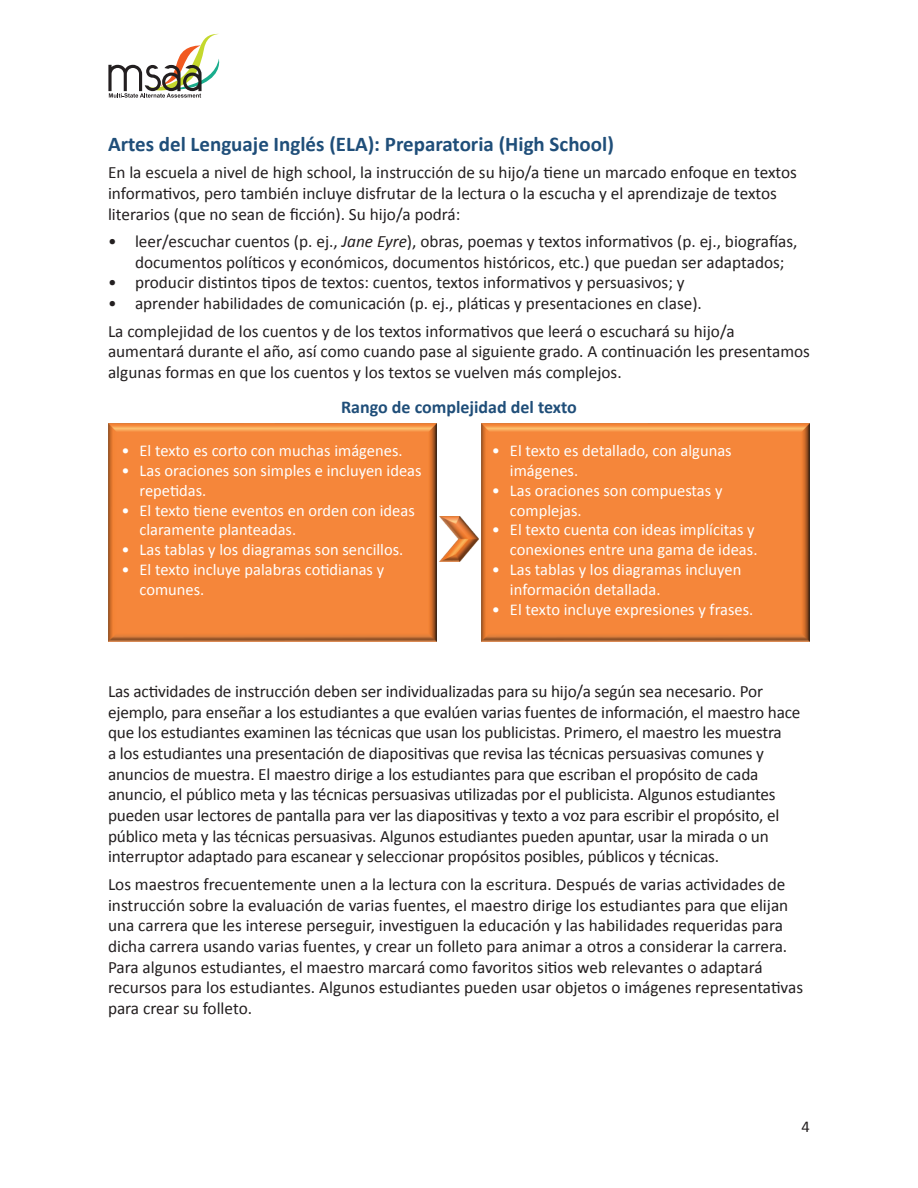
<style>
.page{position:relative;width:918px;height:1188px;background:#fff}
.page>*{position:absolute;margin:0;border:0;box-sizing:border-box;transform-origin:0 0}
.t1{font:700 21px "Calibri";color:#1f4e79}
.H5_centered{font:700 18px "Calibri";color:#1f4e79}
.Body{font:17.25px/20.7px "Calibri";letter-spacing:-.01em;color:#231f20}
.t2{font:16.5px/19.8px "Calibri";color:#fff}
.t3{font:16.5px "Calibri";color:#231f20}
.s1{font-style:italic}
</style>
<div class="page">
<img style="left:481px;top:423px;width:329px;height:219px">
<img style="left:108px;top:423px;width:329px;height:219px">
<svg style="left:108px;top:33px;width:112px;height:65px"></svg>
<img style="left:439px;top:517px;width:39px;height:45px">
<h3 class="t1" style="left:108px;top:130px;width:507px">Artes del Lenguaje Inglés (ELA): Preparatoria (High School)</h3>
<p class="Body" style="left:108px;top:162px;width:691px">En la escuela a nivel de high school, la instrucción de su hijo/a tiene un marcado enfoque en textos informativos, pero también incluye disfrutar de la lectura o la escucha y el aprendizaje de textos literarios (que no sean de ficción). Su hijo/a podrá:</p>
<p class="Body" style="left:135px;top:231px;width:664px;text-indent:-27px">• leer/escuchar cuentos (p. ej., <span class="s1">Jane Eyre</span>), obras, poemas y textos informativos (p. ej., biografías, documentos políticos y económicos, documentos históricos, etc.) que puedan ser adaptados;</p>
<p class="Body" style="left:108px;top:272px;width:578px">• producir distintos tipos de textos: cuentos, textos informativos y persuasivos; y</p>
<p class="Body" style="left:108px;top:293px;width:595px">• aprender habilidades de comunicación (p. ej., pláticas y presentaciones en clase).</p>
<p class="Body" style="left:108px;top:321px;width:703px">La complejidad de los cuentos y de los textos informativos que leerá o escuchará su hijo/a aumentará durante el año, así como cuando pase al siguiente grado. A continuación les presentamos algunas formas en que los cuentos y los textos se vuelven más complejos.</p>
<p class="H5_centered" style="left:341px;top:396px;width:237px">Rango de complejidad del texto</p>
<p class="t2" style="left:122px;top:441px;width:283px">• El texto es corto con muchas imágenes.</p>
<p class="t2" style="left:140px;top:461px;width:284px;text-indent:-18px">• Las oraciones son simples e incluyen ideas repetidas.</p>
<p class="t2" style="left:140px;top:500px;width:277px;text-indent:-18px">• El texto tiene eventos en orden con ideas claramente planteadas.</p>
<p class="t2" style="left:122px;top:540px;width:283px">• Las tablas y los diagramas son sencillos.</p>
<p class="t2" style="left:140px;top:560px;width:246px;text-indent:-18px">• El texto incluye palabras cotidianas y comunes.</p>
<p class="t2" style="left:510px;top:441px;width:223px;text-indent:-18px">• El texto es detallado, con algunas imágenes.</p>
<p class="t2" style="left:510px;top:481px;width:214px;text-indent:-18px">• Las oraciones son compuestas y complejas.</p>
<p class="t2" style="left:492px;top:520px;width:267px;text-align:right">• El texto cuenta con ideas implícitas y conexiones entre una gama de ideas.</p>
<p class="t2" style="left:510px;top:560px;width:233px;text-indent:-18px">• Las tablas y los diagramas incluyen información detallada.</p>
<p class="t2" style="left:492px;top:599px;width:263px">• El texto incluye expresiones y frases.</p>
<p class="Body" style="left:108px;top:681px;width:694px">Las actividades de instrucción deben ser individualizadas para su hijo/a según sea necesario. Por ejemplo, para enseñar a los estudiantes a que evalúen varias fuentes de información, el maestro hace que los estudiantes examinen las técnicas que usan los publicistas. Primero, el maestro les muestra<br>a los estudiantes una presentación de diapositivas que revisa las técnicas persuasivas comunes y anuncios de muestra. El maestro dirige a los estudiantes para que escriban el propósito de cada anuncio, el público meta y las técnicas persuasivas utilizadas por el publicista. Algunos estudiantes pueden usar lectores de pantalla para ver las diapositivas y texto a voz para escribir el propósito, el público meta y las técnicas persuasivas. Algunos estudiantes pueden apuntar, usar la mirada o un interruptor adaptado para escanear y seleccionar propósitos posibles, públicos y técnicas.</p>
<p class="Body" style="left:108px;top:874px;width:697px">Los maestros frecuentemente unen a la lectura con la escritura. Después de varias actividades de instrucción sobre la evaluación de varias fuentes, el maestro dirige los estudiantes para que elijan una carrera que les interese perseguir, investiguen la educación y las habilidades requeridas para dicha carrera usando varias fuentes, y crear un folleto para animar a otros a considerar la carrera.<br>Para algunos estudiantes, el maestro marcará como favoritos sitios web relevantes o adaptará recursos para los estudiantes. Algunos estudiantes pueden usar objetos o imágenes representativas para crear su folleto.</p>
<p class="t3" style="left:802px;top:1116px;width:10px">4</p>
</div>
